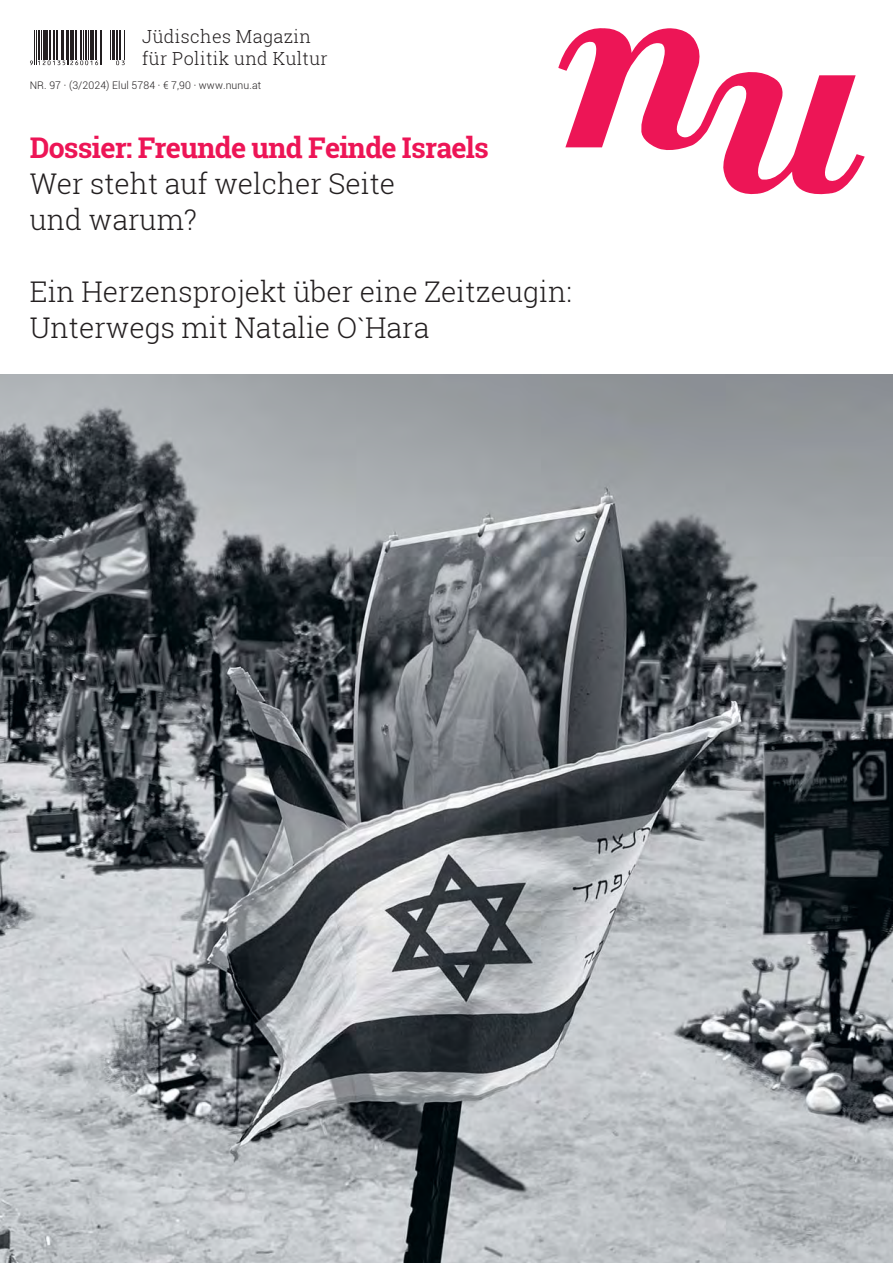
<style>
.page{position:relative;width:893px;height:1263px;background:#fff}
.page>*{position:absolute;margin:0;border:0;box-sizing:border-box;transform-origin:0 0}
.t1{font:300 28.5px/36px "Roboto Slab";color:#231f20}
.t2{font:700 28.5px "Roboto Slab";letter-spacing:-.025em;color:#ed1556}
.t3{font:300 18px/21.6px "Roboto Slab";letter-spacing:.02em;color:#231f20}
.t4{font:300 10.5px "Roboto";letter-spacing:.01em;color:#231f20}
</style>
<div class="page">
<svg style="left:558px;top:28px;width:306px;height:167px"></svg>
<img style="left:0;top:374px;width:892px;height:889px">
<svg style="left:30px;top:30px;width:95px;height:36px"></svg>
<hr style="left:34px;top:30px;width:1px;height:34px;background:#231f20">
<hr style="left:36px;top:30px;width:1px;height:34px;background:#231f20">
<hr style="left:38px;top:30px;width:1px;height:30px;background:#231f20">
<hr style="left:41px;top:30px;width:1px;height:30px;background:#231f20">
<hr style="left:43px;top:30px;width:1px;height:30px;background:#231f20">
<hr style="left:45px;top:30px;width:1px;height:30px;background:#231f20">
<hr style="left:47px;top:30px;width:1px;height:30px;background:#231f20">
<hr style="left:49px;top:30px;width:2px;height:30px;background:#231f20">
<hr style="left:53px;top:30px;width:1px;height:30px;background:#231f20">
<hr style="left:56px;top:30px;width:1px;height:30px;background:#231f20">
<hr style="left:57px;top:30px;width:1px;height:30px;background:#231f20">
<hr style="left:61px;top:30px;width:1px;height:30px;background:#231f20">
<hr style="left:62px;top:30px;width:1px;height:30px;background:#231f20">
<hr style="left:66px;top:30px;width:1px;height:30px;background:#231f20">
<hr style="left:67px;top:30px;width:1px;height:34px;background:#231f20">
<hr style="left:69px;top:30px;width:1px;height:34px;background:#231f20">
<hr style="left:70px;top:30px;width:1px;height:30px;background:#231f20">
<hr style="left:72px;top:30px;width:1px;height:30px;background:#231f20">
<hr style="left:75px;top:30px;width:1px;height:30px;background:#231f20">
<hr style="left:76px;top:30px;width:1px;height:30px;background:#231f20">
<hr style="left:80px;top:30px;width:2px;height:30px;background:#231f20">
<hr style="left:83px;top:30px;width:1px;height:30px;background:#231f20">
<hr style="left:85px;top:30px;width:2px;height:30px;background:#231f20">
<hr style="left:88px;top:30px;width:1px;height:30px;background:#231f20">
<hr style="left:90px;top:30px;width:1px;height:30px;background:#231f20">
<hr style="left:93px;top:30px;width:1px;height:30px;background:#231f20">
<hr style="left:95px;top:30px;width:1px;height:30px;background:#231f20">
<hr style="left:96px;top:30px;width:1px;height:30px;background:#231f20">
<hr style="left:100px;top:30px;width:1px;height:34px;background:#231f20">
<hr style="left:101px;top:30px;width:1px;height:34px;background:#231f20">
<hr style="left:110px;top:30px;width:1px;height:30px;background:#231f20">
<hr style="left:112px;top:30px;width:1px;height:30px;background:#231f20">
<hr style="left:114px;top:30px;width:1px;height:30px;background:#231f20">
<hr style="left:116px;top:30px;width:2px;height:30px;background:#231f20">
<hr style="left:119px;top:30px;width:1px;height:30px;background:#231f20">
<hr style="left:120px;top:30px;width:1px;height:30px;background:#231f20">
<hr style="left:124px;top:30px;width:1px;height:30px;background:#231f20">
<svg style="left:30px;top:61px;width:68px;height:4px"></svg>
<svg style="left:116px;top:61px;width:9px;height:4px"></svg>
<p class="t3" style="left:142px;top:26px;width:187px">Jüdisches Magazin für Politik und Kultur</p>
<p class="t4" style="left:30px;top:80px;width:233px">NR. 97 · (3/2024) Elul 5784 · € 7,90 · www.nunu.at</p>
<p class="t2" style="left:30px;top:128px;width:460px">Dossier: Freunde und Feinde Israels</p>
<p class="t1" style="left:30px;top:165px;width:367px">Wer steht auf welcher Seite und warum?</p>
<p class="t1" style="left:30px;top:273px;width:543px">Ein Herzensprojekt über eine Zeitzeugin:<br>Unterwegs mit Natalie O`Hara</p>
</div>
